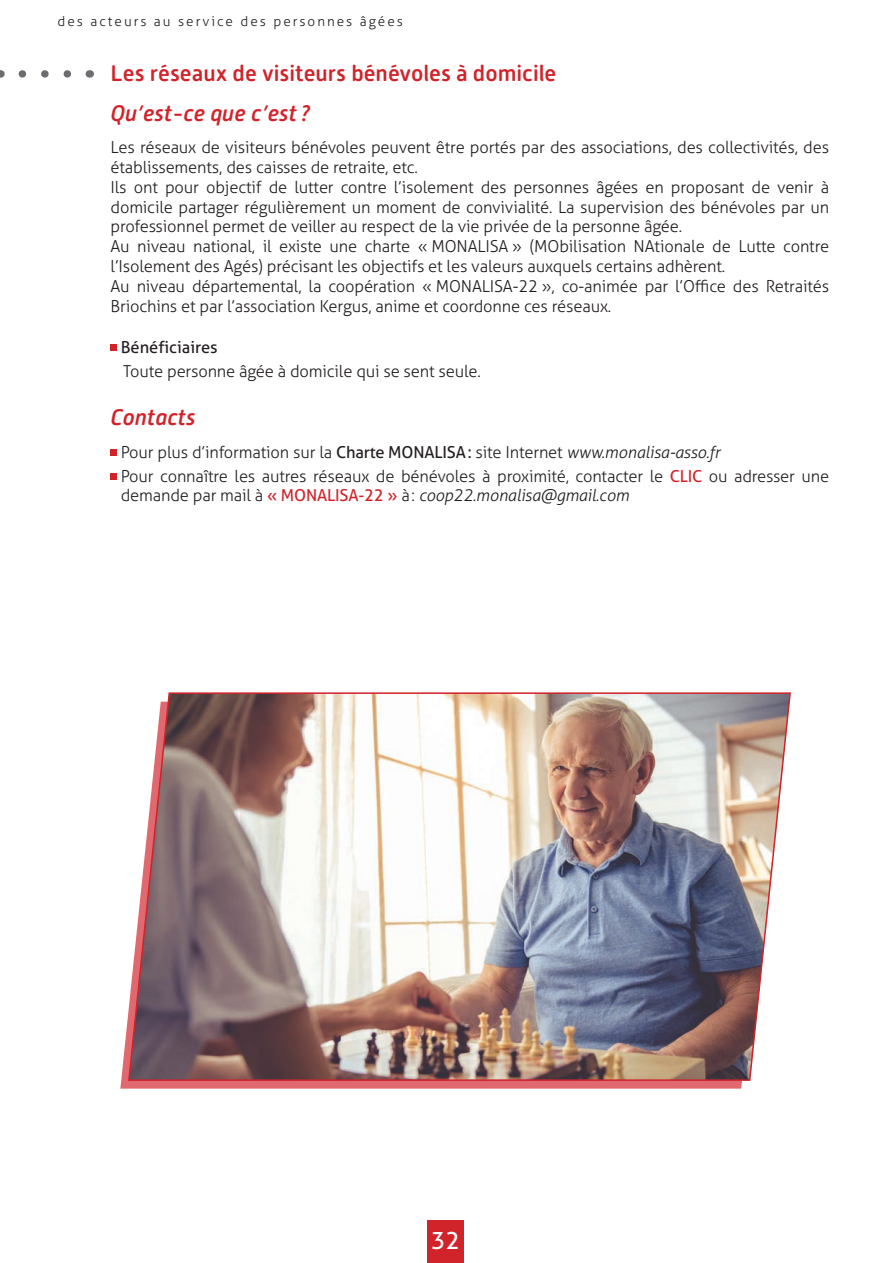
<style>
.page{position:relative;width:893px;height:1263px;background:#fff}
.page>*{position:absolute;margin:0;border:0;box-sizing:border-box;transform-origin:0 0}
.t1{font:24px "Aller Typo";color:#fff}
.Titre{font:500 22.5px "Alwyn New Rounded";color:#d1232a}
.SousTitre{font:italic 500 22.5px "Alwyn New Rounded";color:#d1232a}
.Texte_courant{font:300 16.5px/19.8px "Aller Typo";letter-spacing:-.01em;color:#231f20}
.Texte_courant-2{font:16.5px "Aller Typo";color:#231f20}
.t2{font:300 13.5px "Aller Typo";letter-spacing:.15em;color:#231f20}
.s1{font-weight:400}
.s2{font-style:italic}
.s3{font-weight:400;color:#d1232a}
</style>
<div class="page">
<div style="left:428px;top:1220px;width:36px;height:43px;background:#d1232a"></div>
<svg style="left:111px;top:344px;width:6px;height:6px"></svg>
<svg style="left:111px;top:449px;width:6px;height:6px"></svg>
<svg style="left:111px;top:473px;width:6px;height:6px"></svg>
<svg style="left:22px;top:70px;width:49px;height:8px"></svg>
<svg style="left:120px;top:1026px;width:622px;height:63px;background:#e1757a"></svg>
<img style="left:127px;top:692px;width:664px;height:389px">
<p class="t2" style="left:58px;top:13px;width:347px">des acteurs au service des personnes âgées</p>
<p class="Titre" style="left:111px;top:60px;width:447px">Les réseaux de visiteurs bénévoles à domicile</p>
<p class="SousTitre" style="left:111px;top:100px;width:201px">Qu’est-ce que c’est ?</p>
<p class="Texte_courant" style="left:111px;top:137px;width:720px">Les réseaux de visiteurs bénévoles peuvent être portés par des associations, des collectivités, des établissements, des caisses de retraite, etc.</p>
<p class="Texte_courant" style="left:111px;top:177px;width:720px;text-align:justify">Ils ont pour objectif de lutter contre l’isolement des personnes âgées en proposant de venir à domicile partager régulièrement un moment de convivialité. La supervision des bénévoles par un professionnel permet de veiller au respect de la vie privée de la personne âgée.</p>
<p class="Texte_courant" style="left:111px;top:236px;width:720px">Au niveau national, il existe une charte « MONALISA » (MObilisation NAtionale de Lutte contre l’Isolement des Agés) précisant les objectifs et les valeurs auxquels certains adhèrent.</p>
<p class="Texte_courant" style="left:111px;top:276px;width:720px">Au niveau départemental, la coopération « MONALISA-22 », co-animée par l’Office des Retraités<br>Briochins et par l’association Kergus, anime et coordonne ces réseaux.</p>
<p class="Texte_courant-2" style="left:121px;top:337px;width:99px">Bénéficiaires</p>
<p class="Texte_courant" style="left:123px;top:361px;width:359px">Toute personne âgée à domicile qui se sent seule.</p>
<p class="SousTitre" style="left:111px;top:404px;width:86px">Contacts</p>
<p class="Texte_courant" style="left:121px;top:442px;width:601px">Pour plus d’information sur la <span class="s1">Charte MONALISA:</span> site Internet <span class="s2">www.monalisa-asso.fr</span></p>
<p class="Texte_courant" style="left:121px;top:466px;width:710px">Pour connaître les autres réseaux de bénévoles à proximité, contacter le <span class="s3">CLIC</span> ou adresser une demande par mail à <span class="s3">« MONALISA-22 »</span> à: <span class="s2">coop22.monalisa@gmail.com</span></p>
<h1 class="t1" style="left:431px;top:1226px;width:30px">32</h1>
</div>
